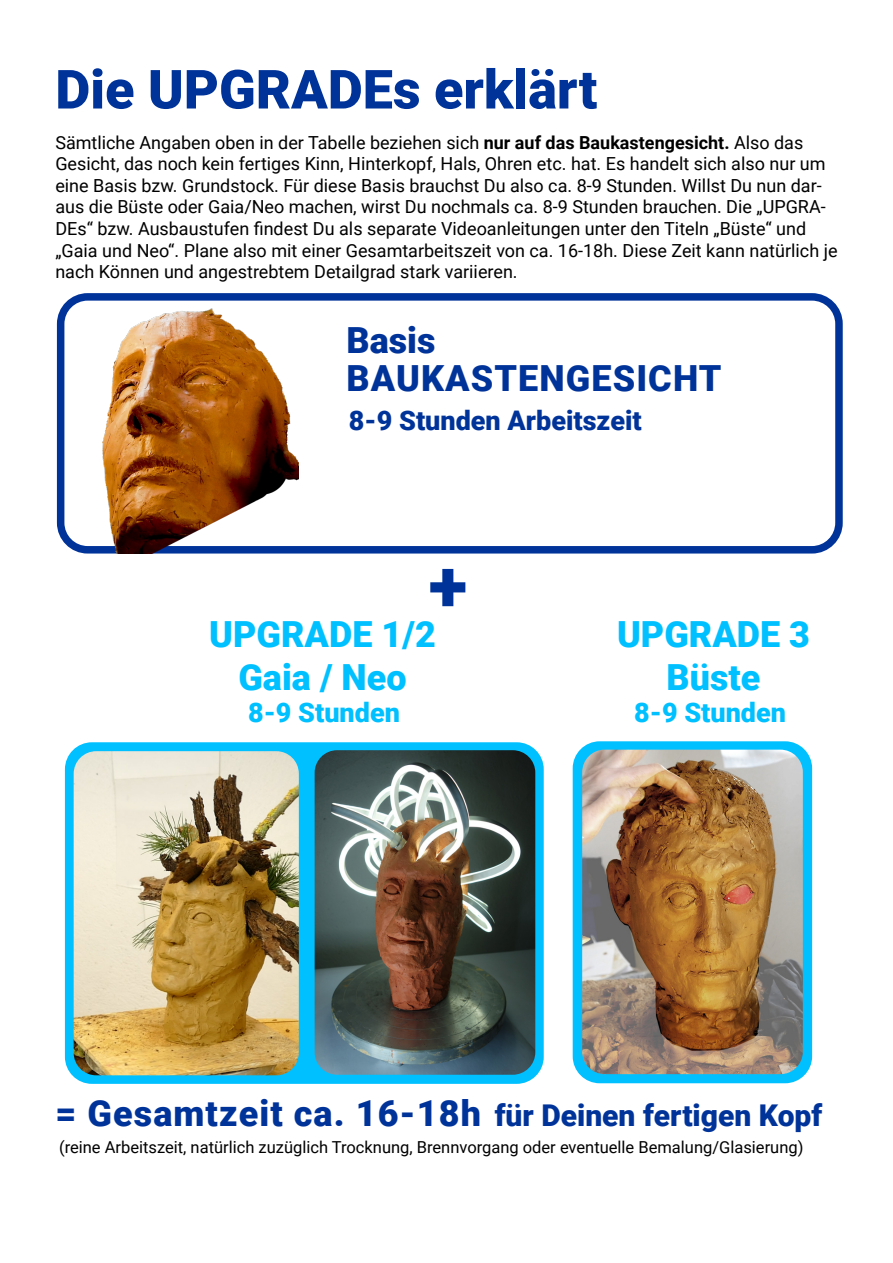
<style>
.page{position:relative;width:893px;height:1263px;background:#fff}
.page>*{position:absolute;margin:0;border:0;box-sizing:border-box;transform-origin:0 0}
.t1{font:900 72px "Roboto";color:#039}
.t2{font:900 54px "Roboto";color:#039}
.t3{font:900 36px/43.2px "Roboto";color:#00c0ff;text-align:center}
.t4{font:900 36px "Roboto";letter-spacing:.03em;color:#039}
.t5{font:900 30px "Roboto";color:#039}
.t6{font:900 27px "Roboto";color:#039}
.t7{font:900 27px "Roboto";color:#00c0ff}
.t8{font:18px/21.6px "Roboto";color:#000}
.t9{font:16.5px "Roboto";color:#000}
.s1{font-weight:700}
.s2{font-size:36px}
</style>
<div class="page">
<div style="left:57px;top:293px;width:786px;height:260px;border:8px solid #039;border-radius:27px"></div>
<img style="left:95px;top:308px;width:203px;height:245px">
<div style="left:573px;top:741px;width:239px;height:342px;background:#00c0ff;border-radius:27px"></div>
<img style="left:582px;top:750px;width:221px;height:324px">
<div style="left:65px;top:742px;width:479px;height:342px;background:#00c0ff;border-radius:27px"></div>
<img style="left:74px;top:751px;width:225px;height:324px">
<img style="left:315px;top:750px;width:220px;height:325px">
<h2 class="t2" style="left:55px;top:51px;width:543px">Die UPGRADEs erklärt</h2>
<p class="t8" style="left:55px;top:131px;width:784px">Sämtliche Angaben oben in der Tabelle beziehen sich <span class="s1">nur auf das Baukastengesicht.</span> Also das Gesicht, das noch kein fertiges Kinn, Hinterkopf, Hals, Ohren etc. hat. Es handelt sich also nur um eine Basis bzw. Grundstock. Für diese Basis brauchst Du also ca. 8-9 Stunden. Willst Du nun dar&shy;aus die Büste oder Gaia/Neo machen, wirst Du nochmals ca. 8-9 Stunden brauchen. Die „UPGRA-DEs“ bzw. Ausbaustufen findest Du als separate Videoanleitungen unter den Titeln „Büste“ und „Gaia und Neo“. Plane also mit einer Gesamtarbeitszeit von ca. 16-18h. Diese Zeit kann natürlich je nach Können und angestrebtem Detailgrad stark variieren.</p>
<h3 class="t4" style="left:347px;top:315px;width:91px">Basis</h3>
<h3 class="t4" style="left:347px;top:353px;width:376px">BAUKASTENGESICHT</h3>
<h3 class="t6" style="left:349px;top:401px;width:294px">8-9 Stunden Arbeitszeit</h3>
<h1 class="t1" style="left:429px;top:535px;width:40px">+</h1>
<h3 class="t3" style="left:209px;top:611px;width:228px">UPGRADE 1/2<br>Gaia / Neo</h3>
<h3 class="t3" style="left:617px;top:611px;width:195px">UPGRADE 3<br>Büste</h3>
<h3 class="t7" style="left:248px;top:694px;width:153px">8-9 Stunden</h3>
<h3 class="t7" style="left:634px;top:694px;width:153px">8-9 Stunden</h3>
<h3 class="t5" style="left:55px;top:1095px;width:768px"><span class="s2">= Gesamtzeit ca. 16-18h</span> für Deinen fertigen Kopf</h3>
<p class="t9" style="left:59px;top:1135px;width:746px">(reine Arbeitszeit, natürlich zuzüglich Trocknung, Brennvorgang oder eventuelle Bemalung/Glasierung)</p>
</div>
